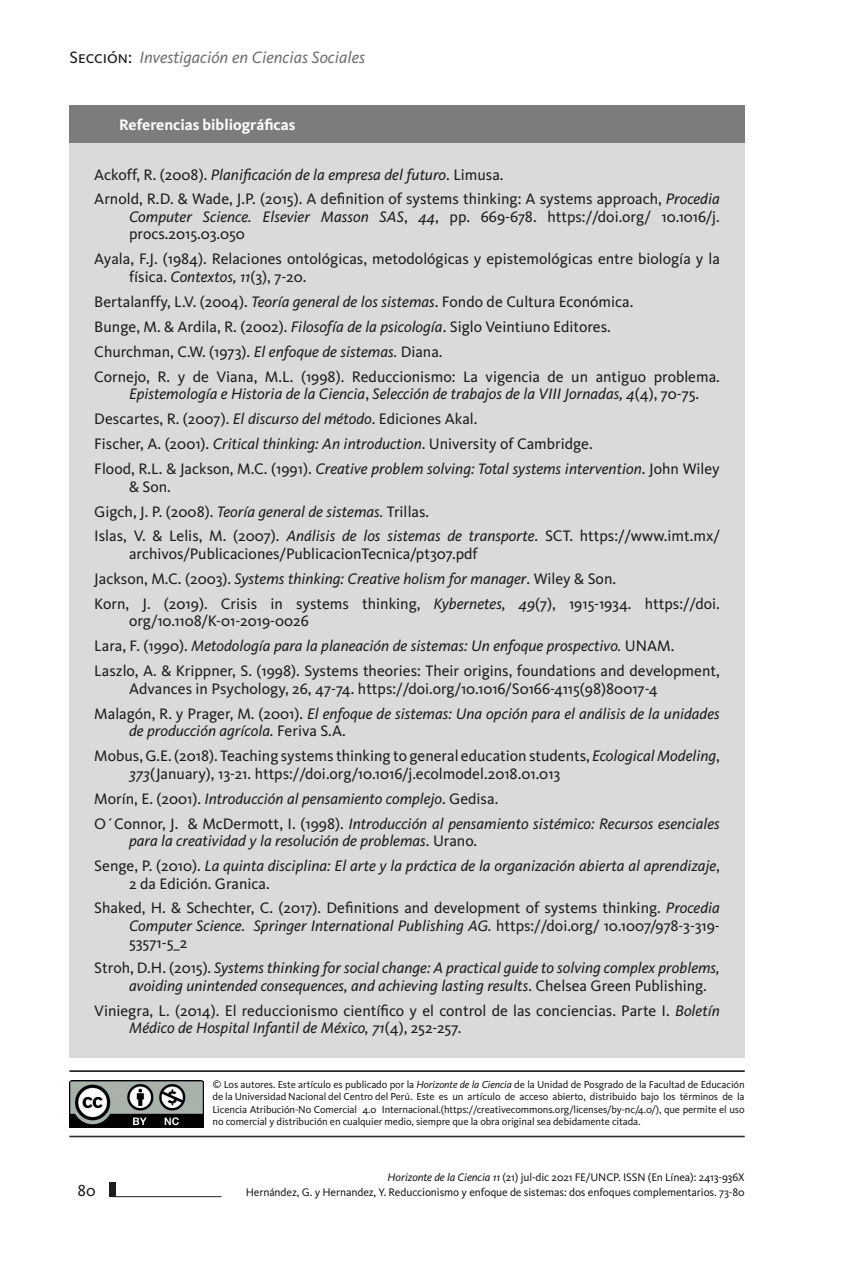
<style>
.page{position:relative;width:844px;height:1265px;background:#fff}
.page>*{position:absolute;margin:0;border:0;box-sizing:border-box;transform-origin:0 0}
.t1{font:italic 16.97px "Kievit";color:#70706f}
.t2{font:16.62px "Kievit";color:#1d1d1b}
.t3{font:15.75px/25px "Kievit";color:#1d1d1b}
.t4{font:italic 15.75px/25px "Kievit";color:#1d1d1b}
.t5{font:700 15.75px "Kievit";color:#fff}
.t6{font:11.38px/14.9px "Kievit";letter-spacing:-.01em;color:#1d1d1b;text-align:right}
.t7{font:10.5px/12.2px "Kievit";letter-spacing:-.01em;color:#1d1d1b;text-align:justify}
.s1{font-family:"Kievit Book SC";font-style:normal;color:#1d1d1b}
.s2{font-style:italic}
.s3{font-style:normal}
</style>
<div class="page">
<hr style="left:112px;top:1196px;width:109px;height:1px;background:#1d1d1b">
<div style="left:109px;top:1182px;width:6px;height:15px;background:#1d1d1b"></div>
<div style="left:69px;top:143px;width:675px;height:915px;background:#dadada"></div>
<div style="left:69px;top:105px;width:675px;height:38px;background:#7c7c7c"></div>
<img style="left:69px;top:1080px;width:134px;height:47px">
<hr style="left:69px;top:1070px;width:675px;height:1px;background:#1d1d1b">
<hr style="left:69px;top:1071px;width:675px;height:1px;background:#1d1d1b">
<hr style="left:69px;top:1136px;width:675px;height:1px;background:#1d1d1b">
<p class="t1" style="left:69px;top:47px;width:297px"><span class="s1">Sección:</span> Investigación en Ciencias Sociales</p>
<p class="t5" style="left:119px;top:115px;width:178px">Referencias bibliográficas</p>
<p class="t3" style="left:94px;top:162px;width:626px">Ackoff, R. (2008). <span class="s2">Planificación de la empresa del futuro</span>. Limusa.<br>Arnold, R.D. &amp; Wade, J.P. (2015). A definition of systems thinking: A systems approach, <span class="s2">Procedia</span></p>
<p class="t3" style="left:129px;top:208px;width:592px;line-height:17.5px"><span class="s2">Computer Science. Elsevier Masson SAS</span>, <span class="s2">44</span>, pp. 669-678. https://doi.org/ 10.1016/j. procs.2015.03.050</p>
<p class="t3" style="left:129px;top:251px;width:592px;line-height:17.5px;text-indent:-35px">Ayala, F.J. (1984). Relaciones ontológicas, metodológicas y epistemológicas entre biología y la física. <span class="s2">Contextos, 11</span>(3), 7-20.</p>
<p class="t3" style="left:94px;top:289px;width:627px">Bertalanffy, L.V. (2004). <span class="s2">Teoría general de los sistemas</span>. Fondo de Cultura Económica.<br>Bunge, M. &amp; Ardila, R. (2002). <span class="s2">Filosofía de la psicología</span>. Siglo Veintiuno Editores.<br>Churchman, C.W. (1973). <span class="s2">El enfoque de sistemas.</span> Diana.<br>Cornejo, R. y de Viana, M.L. (1998). Reduccionismo: La vigencia de un antiguo problema.</p>
<p class="t4" style="left:94px;top:381px;width:627px;text-indent:35px">Epistemología e Historia de la Ciencia<span class="s3">,</span> Selección de trabajos de la VIII Jornadas, 4<span class="s3">(4), 70-75.<br>Descartes, R. (2007).</span> El discurso del método<span class="s3">. Ediciones Akal.<br>Fischer, A. (2001).</span> Critical thinking: An introduction<span class="s3">. University of Cambridge.<br>Flood, R.L. &amp; Jackson, M.C. (1991).</span> Creative problem solving: Total systems intervention<span class="s3">. John Wiley</span></p>
<p class="t3" style="left:94px;top:474px;width:627px;text-indent:35px">&amp; Son.<br>Gigch, J. P. (2008). <span class="s2">Teoría general de sistemas.</span> Trillas.<br>Islas, V. &amp; Lelis, M. (2007). <span class="s2">Análisis de los sistemas de transporte</span>. SCT. https://www.imt.mx/</p>
<p class="t3" style="left:94px;top:541px;width:627px;text-indent:35px">archivos/Publicaciones/PublicacionTecnica/pt307.pdf<br>Jackson, M.C. (2003). <span class="s2">Systems thinking: Creative holism for manager</span>. Wiley &amp; Son.<br>Korn, J. (2019). Crisis in systems thinking, <span class="s2">Kybernetes, 49</span>(7), 1915-1934. https://doi.</p>
<p class="t3" style="left:94px;top:609px;width:627px;text-indent:35px">org/10.1108/K-01-2019-0026<br>Lara, F. (1990). <span class="s2">Metodología para la planeación de sistemas: Un enfoque prospectivo.</span> UNAM.<br>Laszlo, A. &amp; Krippner, S. (1998). Systems theories: Their origins, foundations and development,</p>
<p class="t3" style="left:94px;top:676px;width:627px;text-indent:35px">Advances in Psychology, 26, 47-74. https://doi.org/10.1016/S0166-4115(98)80017-4<br>Malagón, R. y Prager, M. (2001). <span class="s2">El enfoque de sistemas: Una opción para el análisis de la unidades</span></p>
<p class="t3" style="left:94px;top:719px;width:627px;text-indent:35px"><span class="s2">de producción agrícola.</span> Feriva S.A.<br>Mobus, G.E. (2018). Teaching systems thinking to general education students, <span class="s2">Ecological Modeling</span>,</p>
<p class="t3" style="left:94px;top:761px;width:627px;text-indent:35px"><span class="s2">373</span>(January), 13-21. https://doi.org/10.1016/j.ecolmodel.2018.01.013<br>Morín, E. (2001). <span class="s2">Introducción al pensamiento complejo</span>. Gedisa.<br>O´Connor, J. &amp; McDermott, I. (1998). <span class="s2">Introducción al pensamiento sistémico: Recursos esenciales</span></p>
<p class="t4" style="left:94px;top:828px;width:627px;text-indent:35px">para la creatividad y la resolución de problemas<span class="s3">. Urano.<br>Senge, P. (2010).</span> La quinta disciplina: El arte y la práctica de la organización abierta al aprendizaje<span class="s3">,</span></p>
<p class="t3" style="left:94px;top:871px;width:627px;text-indent:35px">2 da Edición. Granica.<br>Shaked, H. &amp; Schechter, C. (2017). Definitions and development of systems thinking. <span class="s2">Procedia</span></p>
<p class="t4" style="left:129px;top:917px;width:592px;line-height:17.5px">Computer Science. Springer International Publishing AG. <span class="s3">https://doi.org/ 10.1007/978-3-319-<br>53571-5_2</span></p>
<p class="t4" style="left:129px;top:959px;width:592px;line-height:17.5px;text-indent:-35px"><span class="s3">Stroh, D.H. (2015).</span> Systems thinking for social change: A practical guide to solving complex problems, avoiding unintended consequences, and achieving lasting results<span class="s3">. Chelsea Green Publishing.</span></p>
<p class="t3" style="left:129px;top:1002px;width:592px;line-height:17.5px;text-indent:-35px">Viniegra, L. (2014). El reduccionismo científico y el control de las conciencias. Parte I. <span class="s2">Boletín<br>Médico de Hospital Infantil de México, 71</span>(4), 252-257.</p>
<p class="t2" style="left:77px;top:1181px;width:20px">80</p>
<p class="t7" style="left:212px;top:1079px;width:533px">© Los autores. Este artículo es publicado por la <span class="s2">Horizonte de la Ciencia</span> de la Unidad de Posgrado de la Facultad de Educación de la Universidad Nacional del Centro del Perú. Este es un artículo de acceso abierto, distribuido bajo los términos de la Licencia Atribución-No Comercial 4.0 Internacional.(https://creativecommons.org/licenses/by-nc/4.0/), que permite el uso no comercial y distribución en cualquier medio, siempre que la obra original sea debidamente citada.</p>
<p class="t6" style="left:246px;top:1170px;width:500px"><span class="s2">Horizonte de la Ciencia 11</span> (21) jul-dic 2021 FE/UNCP. ISSN (En Línea): 2413-936X<br>Hernández, G. y Hernandez, Y. Reduccionismo y enfoque de sistemas: dos enfoques complementarios. 73-80</p>
</div>
